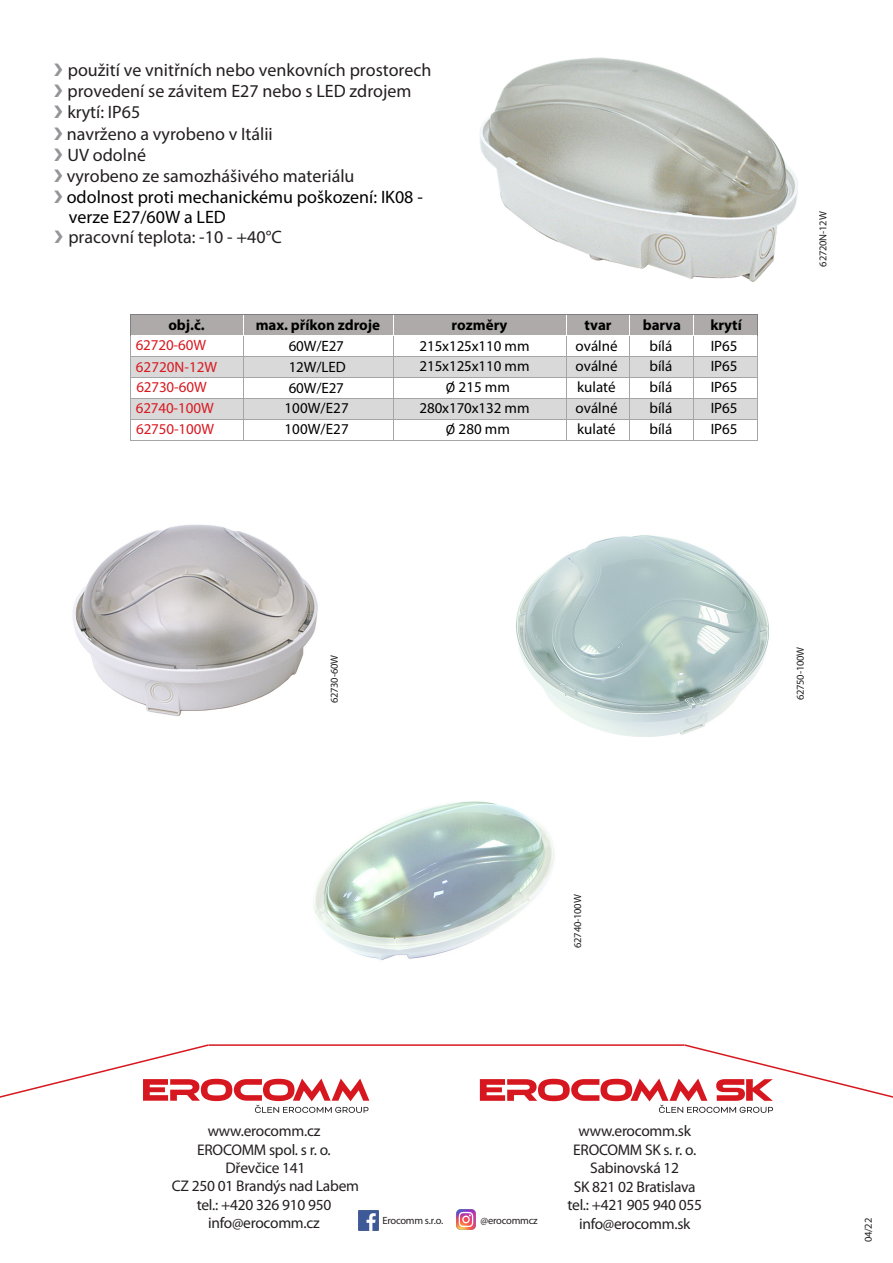
<style>
.page{position:relative;width:893px;height:1263px;background:#fff}
.page>*{position:absolute;margin:0;border:0;box-sizing:border-box;transform-origin:0 0}
.t1{font:18px/21.1px "Myriad Pro";color:#231f20}
.t2{font:15.45px/18.5px "Myriad Pro";letter-spacing:-.015em;color:#231f20;text-align:center}
.t3{font:15px "Myriad Pro";letter-spacing:-.01em;color:#000}
.t4{font:15px "Myriad Pro";letter-spacing:-.01em;color:#d81920}
.t5{font:700 15px "Myriad Pro";color:#000}
.t6{font:10.5px "Myriad Pro";letter-spacing:-.015em;color:#231f20}
.s1{color:#000}
.s2{font-family:"Calibri";font-size:14.4px}
</style>
<div class="page">
<hr style="left:208px;top:1044px;width:477px;height:2px;background:#d7171f">
<svg style="left:0;top:1044px;width:369px;height:69px"></svg>
<svg style="left:480px;top:1044px;width:413px;height:69px"></svg>
<img style="left:480px;top:58px;width:318px;height:223px">
<img style="left:73px;top:524px;width:245px;height:193px">
<img style="left:516px;top:535px;width:253px;height:202px">
<img style="left:313px;top:801px;width:242px;height:160px">
<div style="left:131px;top:315px;width:112px;height:20px;background:#aeaaaa"></div>
<div style="left:243px;top:315px;width:150px;height:20px;background:#aeaaaa"></div>
<div style="left:393px;top:315px;width:172px;height:20px;background:#aeaaaa"></div>
<div style="left:566px;top:315px;width:63px;height:20px;background:#aeaaaa"></div>
<div style="left:630px;top:315px;width:63px;height:20px;background:#aeaaaa"></div>
<div style="left:694px;top:315px;width:63px;height:20px;background:#aeaaaa"></div>
<hr style="left:131px;top:314px;width:112px;height:1px;background:#808080">
<hr style="left:243px;top:314px;width:150px;height:1px;background:#808080">
<hr style="left:393px;top:314px;width:173px;height:1px;background:#808080">
<hr style="left:566px;top:314px;width:63px;height:1px;background:#808080">
<hr style="left:630px;top:314px;width:63px;height:1px;background:#808080">
<hr style="left:694px;top:314px;width:63px;height:1px;background:#808080">
<div style="left:131px;top:357px;width:112px;height:20px;background:#d9d9d9"></div>
<div style="left:243px;top:357px;width:150px;height:20px;background:#d9d9d9"></div>
<div style="left:393px;top:357px;width:172px;height:20px;background:#d9d9d9"></div>
<div style="left:566px;top:357px;width:63px;height:20px;background:#d9d9d9"></div>
<div style="left:630px;top:357px;width:63px;height:20px;background:#d9d9d9"></div>
<div style="left:694px;top:357px;width:63px;height:20px;background:#d9d9d9"></div>
<hr style="left:131px;top:356px;width:112px;height:1px;background:#a5a5a5">
<hr style="left:243px;top:356px;width:150px;height:1px;background:#a5a5a5">
<hr style="left:393px;top:356px;width:173px;height:1px;background:#a5a5a5">
<hr style="left:566px;top:356px;width:63px;height:1px;background:#a5a5a5">
<hr style="left:630px;top:356px;width:63px;height:1px;background:#a5a5a5">
<hr style="left:694px;top:356px;width:63px;height:1px;background:#a5a5a5">
<hr style="left:131px;top:377px;width:112px;height:1px;background:#a5a5a5">
<hr style="left:243px;top:377px;width:150px;height:1px;background:#a5a5a5">
<hr style="left:393px;top:377px;width:173px;height:1px;background:#a5a5a5">
<hr style="left:566px;top:377px;width:63px;height:1px;background:#a5a5a5">
<hr style="left:630px;top:377px;width:63px;height:1px;background:#a5a5a5">
<hr style="left:694px;top:377px;width:63px;height:1px;background:#a5a5a5">
<div style="left:131px;top:399px;width:112px;height:20px;background:#d9d9d9"></div>
<div style="left:243px;top:399px;width:150px;height:20px;background:#d9d9d9"></div>
<div style="left:393px;top:399px;width:172px;height:20px;background:#d9d9d9"></div>
<div style="left:566px;top:399px;width:63px;height:20px;background:#d9d9d9"></div>
<div style="left:630px;top:399px;width:63px;height:20px;background:#d9d9d9"></div>
<div style="left:694px;top:399px;width:63px;height:20px;background:#d9d9d9"></div>
<hr style="left:131px;top:398px;width:112px;height:1px;background:#a5a5a5">
<hr style="left:243px;top:398px;width:150px;height:1px;background:#a5a5a5">
<hr style="left:393px;top:398px;width:173px;height:1px;background:#a5a5a5">
<hr style="left:566px;top:398px;width:63px;height:1px;background:#a5a5a5">
<hr style="left:630px;top:398px;width:63px;height:1px;background:#a5a5a5">
<hr style="left:694px;top:398px;width:63px;height:1px;background:#a5a5a5">
<hr style="left:131px;top:419px;width:112px;height:1px;background:#a5a5a5">
<hr style="left:243px;top:419px;width:150px;height:1px;background:#a5a5a5">
<hr style="left:393px;top:419px;width:173px;height:1px;background:#a5a5a5">
<hr style="left:566px;top:419px;width:63px;height:1px;background:#a5a5a5">
<hr style="left:630px;top:419px;width:63px;height:1px;background:#a5a5a5">
<hr style="left:694px;top:419px;width:63px;height:1px;background:#a5a5a5">
<svg style="left:130px;top:314px;width:1px;height:127px"></svg>
<hr style="left:131px;top:440px;width:112px;height:1px;background:#a5a5a5">
<svg style="left:243px;top:315px;width:1px;height:125px"></svg>
<hr style="left:243px;top:440px;width:150px;height:1px;background:#a5a5a5">
<svg style="left:393px;top:315px;width:1px;height:125px"></svg>
<hr style="left:393px;top:440px;width:173px;height:1px;background:#a5a5a5">
<svg style="left:566px;top:315px;width:1px;height:125px"></svg>
<hr style="left:566px;top:440px;width:63px;height:1px;background:#a5a5a5">
<svg style="left:629px;top:314px;width:1px;height:127px"></svg>
<hr style="left:630px;top:440px;width:63px;height:1px;background:#a5a5a5">
<svg style="left:693px;top:314px;width:1px;height:127px"></svg>
<hr style="left:694px;top:440px;width:63px;height:1px;background:#a5a5a5">
<svg style="left:757px;top:314px;width:1px;height:127px"></svg>
<img style="left:359px;top:1210px;width:20px;height:20px">
<img style="left:456px;top:1210px;width:20px;height:19px">
<p class="t1" style="left:67px;top:59px;width:366px">použití ve vnitřních nebo venkovních prostorech provedení se závitem E27 nebo s LED zdrojem krytí: IP65<br>navrženo a vyrobeno v Itálii<br>UV odolné<br>vyrobeno ze samozhášivého materiálu<br><span class="s1">odolnost proti mechanickému poškození: IK08 - verze E27/60W a LED</span></p>
<p class="t1" style="left:68px;top:226px;width:215px">pracovní teplota: -10 - +40°C</p>
<p class="t5" style="left:168px;top:315px;width:38px">obj.č.</p>
<p class="t5" style="left:256px;top:315px;width:126px">max. příkon zdroje</p>
<p class="t5" style="left:452px;top:315px;width:57px">rozměry</p>
<p class="t5" style="left:585px;top:315px;width:29px">tvar</p>
<p class="t5" style="left:643px;top:315px;width:40px">barva</p>
<p class="t5" style="left:710px;top:315px;width:33px">krytí</p>
<p class="t4" style="left:136px;top:336px;width:72px">62720-60W</p>
<p class="t3" style="left:289px;top:336px;width:57px">60W/E27</p>
<p class="t3" style="left:419px;top:336px;width:111px">215x125x110 mm</p>
<p class="t3" style="left:576px;top:336px;width:43px">oválné</p>
<p class="t3" style="left:650px;top:336px;width:24px">bílá</p>
<p class="t3" style="left:711px;top:336px;width:28px">IP65</p>
<p class="t4" style="left:136px;top:357px;width:83px">62720N-12W</p>
<p class="t3" style="left:289px;top:357px;width:58px">12W/LED</p>
<p class="t3" style="left:419px;top:357px;width:111px">215x125x110 mm</p>
<p class="t3" style="left:576px;top:357px;width:43px">oválné</p>
<p class="t3" style="left:650px;top:357px;width:24px">bílá</p>
<p class="t3" style="left:711px;top:357px;width:28px">IP65</p>
<p class="t4" style="left:136px;top:378px;width:72px">62730-60W</p>
<p class="t3" style="left:289px;top:378px;width:57px">60W/E27</p>
<p class="t3" style="left:446px;top:378px;width:66px"><span class="s2">Ø</span> 215 mm</p>
<p class="t3" style="left:577px;top:378px;width:40px">kulaté</p>
<p class="t3" style="left:650px;top:378px;width:24px">bílá</p>
<p class="t3" style="left:711px;top:378px;width:28px">IP65</p>
<p class="t4" style="left:136px;top:399px;width:79px">62740-100W</p>
<p class="t3" style="left:285px;top:399px;width:66px">100W/E27</p>
<p class="t3" style="left:419px;top:399px;width:111px">280x170x132 mm</p>
<p class="t3" style="left:576px;top:399px;width:43px">oválné</p>
<p class="t3" style="left:650px;top:399px;width:24px">bílá</p>
<p class="t3" style="left:711px;top:399px;width:28px">IP65</p>
<p class="t4" style="left:136px;top:420px;width:79px">62750-100W</p>
<p class="t3" style="left:285px;top:420px;width:66px">100W/E27</p>
<p class="t3" style="left:446px;top:420px;width:66px"><span class="s2">Ø</span> 280 mm</p>
<p class="t3" style="left:577px;top:420px;width:40px">kulaté</p>
<p class="t3" style="left:650px;top:420px;width:24px">bílá</p>
<p class="t3" style="left:711px;top:420px;width:28px">IP65</p>
<p class="t6" style="left:816px;top:267px;width:57px;rotate:-90deg">62720N-12W</p>
<p class="t6" style="left:328px;top:703px;width:50px;rotate:-90deg">62730-60W</p>
<p class="t6" style="left:571px;top:948px;width:55px;rotate:-90deg">62740-100W</p>
<p class="t2" style="left:172px;top:1121px;width:189px">www.erocomm.cz<br>EROCOMM spol. s r. o.<br>Dřevčice 141<br>CZ 250 01 Brandýs nad Labem tel.: +420 326 910 950 info@erocomm.cz</p>
<p class="t2" style="left:578px;top:1121px;width:114px">www.erocomm.sk</p>
<p class="t2" style="left:573px;top:1140px;width:124px">EROCOMM SK s. r. o.</p>
<p class="t2" style="left:590px;top:1158px;width:90px">Sabinovská 12</p>
<p class="t2" style="left:574px;top:1177px;width:123px">SK 821 02 Bratislava</p>
<p class="t2" style="left:567px;top:1196px;width:136px">tel.: +421 905 940 055</p>
<p class="t2" style="left:579px;top:1214px;width:113px">info@erocomm.sk</p>
<p class="t6" style="left:382px;top:1214px;width:63px">Erocomm s.r.o.</p>
<p class="t6" style="left:481px;top:1214px;width:59px">@erocommcz</p>
<p class="t6" style="left:794px;top:700px;width:55px;rotate:-90deg">62750-100W</p>
<p class="t6" style="left:862px;top:1242px;width:26px;rotate:-90deg">04/22</p>
</div>
